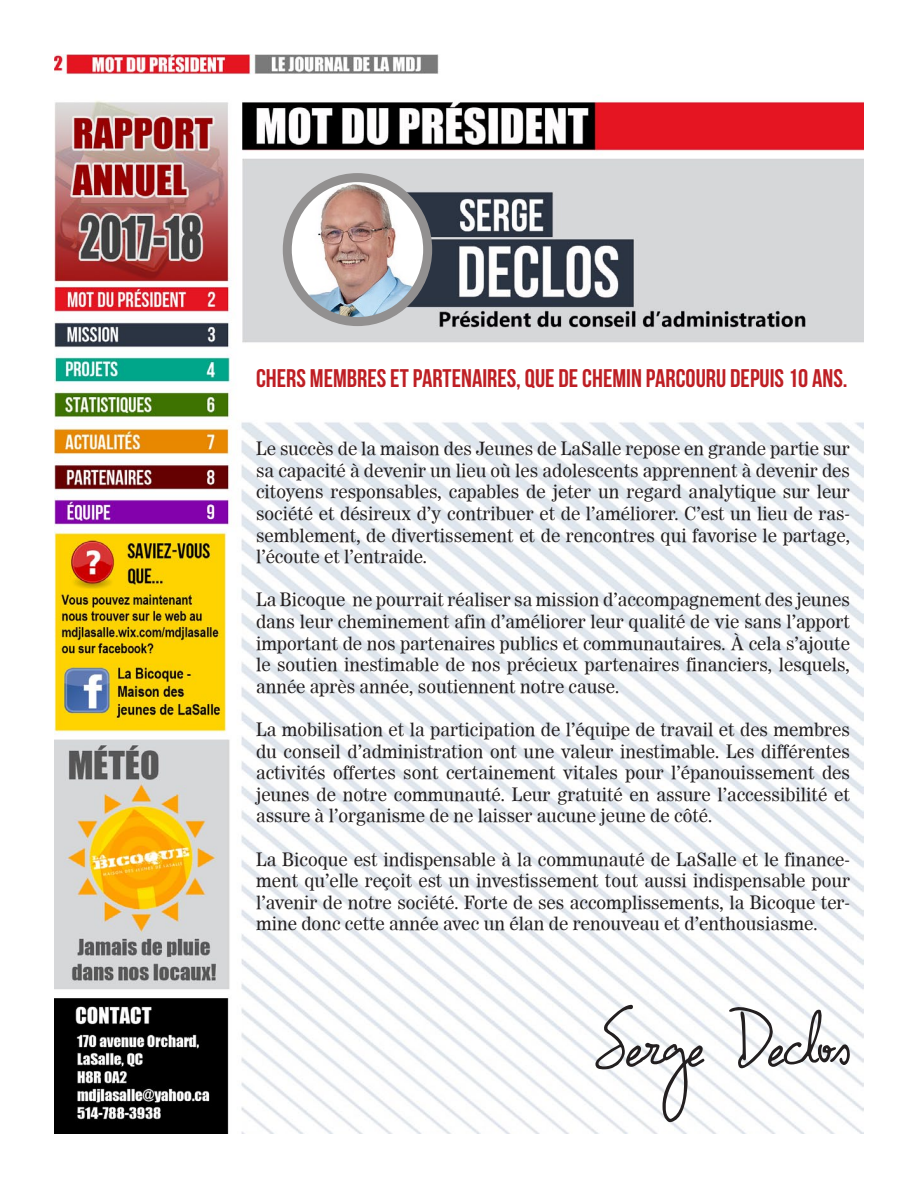
<style>
.page{position:relative;width:918px;height:1188px;background:#fff}
.page>*{position:absolute;margin:0;border:0;box-sizing:border-box;transform-origin:0 0}
.t1{font:108px "Confessions";color:#231f20}
.t2{font:25.5px "Bebas Neue";color:#be1f24}
.t3{font:18px/21.6px "Worldwide";color:#231f20;text-align:justify}
</style>
<div class="page">
<img style="left:54px;top:54px;width:810px;height:1080px">
<img style="left:287px;top:178px;width:139px;height:144px">
<div style="left:283px;top:173px;width:149px;height:153px;border:9px solid #929090;border-radius:50%"></div>
<p class="t2" style="left:256px;top:364px;width:593px">CHERS MEMBRES ET PARTENAIRES, QUE DE CHEMIN PARCOURU DEPUIS 10 ANS.</p>
<p class="t3" style="left:256px;top:438px;width:596px">Le succès de la maison des Jeunes de LaSalle repose en grande partie sur sa capacité à devenir un lieu où les adolescents apprennent à devenir des citoyens responsables, capables de jeter un regard analytique sur leur société et désireux d’y contribuer et de l’améliorer. C’est un lieu de ras&shy;semblement, de divertissement et de rencontres qui favorise le partage, l’écoute et l’entraide.</p>
<p class="t3" style="left:256px;top:589px;width:596px">La Bicoque ne pourrait réaliser sa mission d’accompagnement des jeunes dans leur cheminement afin d’améliorer leur qualité de vie sans l’apport important de nos partenaires publics et communautaires. À cela s’ajoute le soutien inestimable de nos précieux partenaires financiers, lesquels, année après année, soutiennent notre cause.</p>
<p class="t3" style="left:256px;top:719px;width:596px">La mobilisation et la participation de l’équipe de travail et des membres du conseil d’administration ont une valeur inestimable. Les différentes activités offertes sont certainement vitales pour l’épanouissement des jeunes de notre communauté. Leur gratuité en assure l’accessibilité et assure à l’organisme de ne laisser aucune jeune de côté.</p>
<p class="t3" style="left:256px;top:848px;width:596px">La Bicoque est indispensable à la communauté de LaSalle et le finance&shy;ment qu’elle reçoit est un investissement tout aussi indispensable pour l’avenir de notre société. Forte de ses accomplissements, la Bicoque ter&shy;mine donc cette année avec un élan de renouveau et d’enthousiasme.</p>
<p class="t1" style="left:595px;top:981px;width:256px">Serge Declos</p>
</div>
